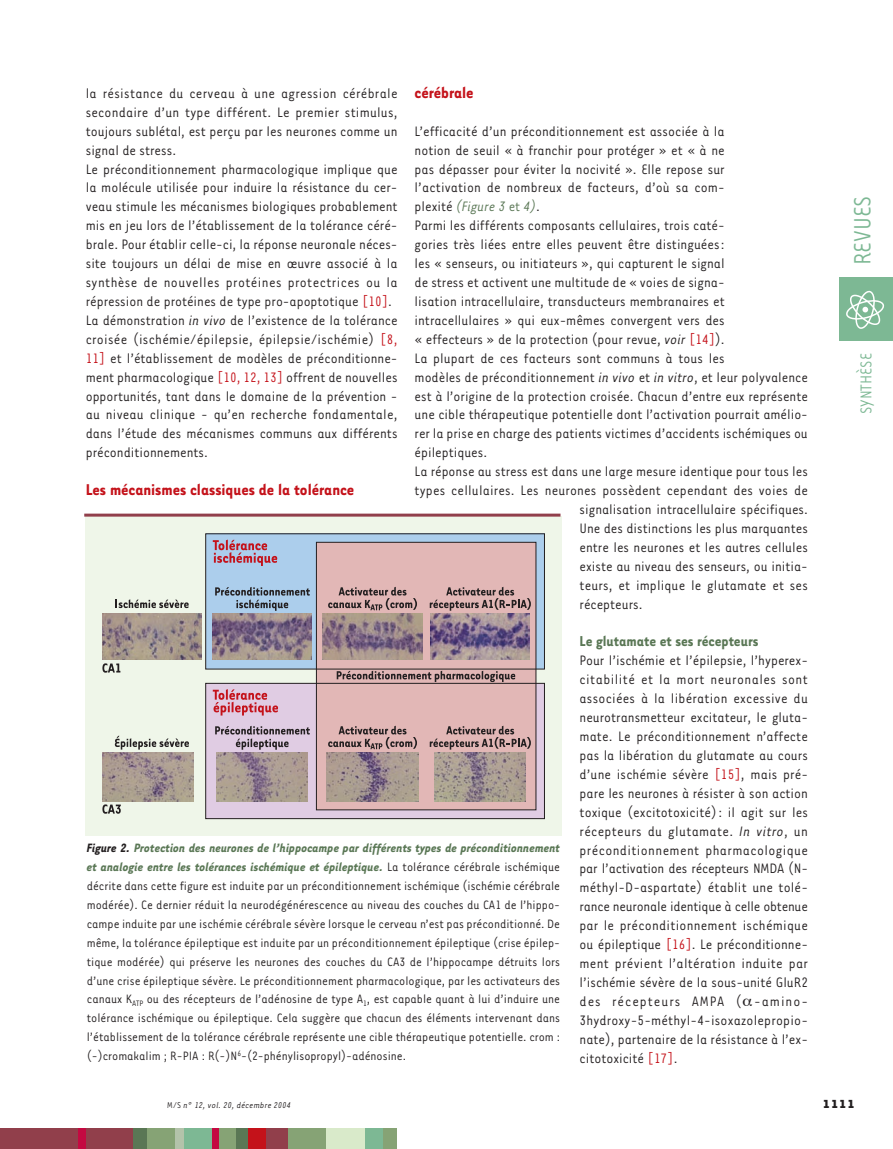
<style>
.page{position:relative;width:893px;height:1149px;background:#fff}
.page>*{position:absolute;margin:0;border:0;box-sizing:border-box;transform-origin:0 0}
.t1{font:27px "Tarzana Narrow";color:#7db894}
.t2{font:700 18px "Tarzana Narrow";color:#c4121a}
.t3{font:18px "Tarzana Narrow";color:#7db894}
.t4{font:700 16.5px "Tarzana Narrow";color:#5a7755}
.t5{font:15.75px/18.9px "Tarzana Narrow";color:#231f20}
.t6{font:italic 15.75px "Tarzana Narrow";color:#5a7755}
.t7{font:13.95px/18.9px "Tarzana Narrow";color:#231f20;text-align:justify}
.t8{font:700 13.5px "Tarzana Wide";color:#231f20}
.t9{font:italic 9.75px "Tarzana Narrow";letter-spacing:.02em;color:#231f20}
.s1{font-style:normal;color:#231f20}
.s2{font-style:normal}
.s3{font-style:italic}
.s4{color:#c4121a}
.s5{font-weight:700;font-style:italic}
.s6{font-weight:700;font-style:italic;color:#5a7755}
</style>
<div class="page">
<div style="left:840px;top:276px;width:53px;height:64px;background:#7db894"></div>
<svg style="left:846px;top:291px;width:38px;height:38px"></svg>
<div style="left:0;top:1127px;width:134px;height:21px;background:#913f4b"></div>
<div style="left:133px;top:1127px;width:22px;height:21px;background:#5a7755"></div>
<div style="left:235px;top:1127px;width:13px;height:21px;background:#5a7755"></div>
<div style="left:147px;top:1127px;width:29px;height:21px;background:#86a375"></div>
<div style="left:183px;top:1127px;width:30px;height:21px;background:#7db894"></div>
<div style="left:364px;top:1127px;width:20px;height:21px;background:#7db894"></div>
<div style="left:217px;top:1127px;width:19px;height:21px;background:#86a375"></div>
<div style="left:383px;top:1127px;width:14px;height:21px;background:#86a375"></div>
<div style="left:287px;top:1127px;width:39px;height:21px;background:#86a375"></div>
<div style="left:326px;top:1127px;width:38px;height:21px;background:#d9eaca"></div>
<div style="left:175px;top:1127px;width:8px;height:21px;background:#b3c3aa"></div>
<div style="left:78px;top:1127px;width:7px;height:21px;background:#c40941"></div>
<div style="left:213px;top:1127px;width:6px;height:21px;background:#c40941"></div>
<div style="left:248px;top:1127px;width:27px;height:21px;background:#c4121a"></div>
<div style="left:267px;top:1127px;width:21px;height:21px;background:#913f4b"></div>
<div style="left:85px;top:516px;width:477px;height:319px;background:#eff6e9"></div>
<div style="left:206px;top:683px;width:338px;height:135px;background:#e0cce3"></div>
<div style="left:206px;top:533px;width:338px;height:136px;background:#acceec"></div>
<div style="left:316px;top:542px;width:220px;height:267px;background:#e2b7b6"></div>
<div style="left:316px;top:541px;width:220px;height:269px;border:1px solid #231f20"></div>
<svg style="left:116px;top:599px;width:73px;height:9px"></svg>
<svg style="left:215px;top:587px;width:95px;height:23px"></svg>
<svg style="left:328px;top:586px;width:89px;height:24px"></svg>
<svg style="left:430px;top:586px;width:101px;height:24px"></svg>
<svg style="left:102px;top:663px;width:18px;height:9px"></svg>
<svg style="left:213px;top:539px;width:65px;height:27px"></svg>
<img style="left:102px;top:613px;width:100px;height:46px">
<img style="left:213px;top:613px;width:99px;height:46px">
<img style="left:323px;top:613px;width:99px;height:46px">
<img style="left:431px;top:613px;width:99px;height:46px">
<svg style="left:115px;top:735px;width:74px;height:14px"></svg>
<svg style="left:215px;top:725px;width:95px;height:24px"></svg>
<svg style="left:328px;top:725px;width:89px;height:24px"></svg>
<svg style="left:430px;top:725px;width:101px;height:24px"></svg>
<svg style="left:337px;top:670px;width:179px;height:11px"></svg>
<svg style="left:102px;top:804px;width:19px;height:9px"></svg>
<svg style="left:213px;top:689px;width:65px;height:26px"></svg>
<img style="left:102px;top:752px;width:91px;height:49px">
<img style="left:217px;top:752px;width:90px;height:49px">
<img style="left:327px;top:752px;width:91px;height:49px">
<img style="left:435px;top:752px;width:91px;height:49px">
<div style="left:205px;top:682px;width:340px;height:136px;border:1px solid #231f20"></div>
<div style="left:205px;top:533px;width:340px;height:136px;border:1px solid #231f20"></div>
<hr style="left:84px;top:513px;width:476px;height:3px;background:#913f4b">
<p class="t2" style="left:415px;top:81px;width:61px">cérébrale</p>
<p class="t5" style="left:415px;top:121px;width:312px">L’efficacité d’un préconditionnement est associée à la</p>
<p class="t5" style="left:415px;top:140px;width:312px">notion de seuil « à franchir pour protéger » et « à ne</p>
<p class="t5" style="left:415px;top:159px;width:312px">pas dépasser pour éviter la nocivité ». Elle repose sur</p>
<p class="t5" style="left:415px;top:177px;width:312px">l’activation de nombreux de facteurs, d’où sa com-</p>
<p class="t6" style="left:415px;top:197px;width:127px"><span class="s1">plexité</span> (Figure 3 <span class="s2">et</span> 4)<span class="s1">.</span></p>
<p class="t5" style="left:415px;top:215px;width:312px">Parmi les différents composants cellulaires, trois caté-</p>
<p class="t5" style="left:415px;top:234px;width:312px">gories très liées entre elles peuvent être distinguées:</p>
<p class="t5" style="left:415px;top:253px;width:312px">les « senseurs, ou initiateurs », qui capturent le signal</p>
<p class="t5" style="left:415px;top:272px;width:312px">de stress et activent une multitude de « voies de signa-</p>
<p class="t5" style="left:415px;top:291px;width:312px">lisation intracellulaire, transducteurs membranaires et</p>
<p class="t5" style="left:415px;top:310px;width:312px">intracellulaires » qui eux-mêmes convergent vers des</p>
<p class="t5" style="left:415px;top:329px;width:312px">« effecteurs » de la protection (pour revue, <span class="s3">voir</span> <span class="s4">[14]</span>).</p>
<p class="t5" style="left:415px;top:348px;width:312px">La plupart de ces facteurs sont communs à tous les</p>
<p class="t5" style="left:415px;top:366px;width:395px">modèles de préconditionnement <span class="s3">in vivo</span> et <span class="s3">in vitro</span>, et leur polyvalence</p>
<p class="t5" style="left:415px;top:385px;width:395px">est à l’origine de la protection croisée. Chacun d’entre eux représente</p>
<p class="t5" style="left:415px;top:404px;width:395px">une cible thérapeutique potentielle dont l’activation pourrait amélio-</p>
<p class="t5" style="left:415px;top:423px;width:395px">rer la prise en charge des patients victimes d’accidents ischémiques ou</p>
<p class="t5" style="left:415px;top:442px;width:74px">épileptiques.</p>
<p class="t5" style="left:415px;top:461px;width:395px">La réponse au stress est dans une large mesure identique pour tous les</p>
<p class="t5" style="left:415px;top:480px;width:395px">types cellulaires. Les neurones possèdent cependant des voies de</p>
<p class="t5" style="left:580px;top:499px;width:230px">signalisation intracellulaire spécifiques.</p>
<p class="t5" style="left:580px;top:518px;width:230px">Une des distinctions les plus marquantes</p>
<p class="t5" style="left:580px;top:537px;width:230px">entre les neurones et les autres cellules</p>
<p class="t5" style="left:580px;top:555px;width:230px">existe au niveau des senseurs, ou initia-</p>
<p class="t5" style="left:580px;top:574px;width:230px">teurs, et implique le glutamate et ses</p>
<p class="t5" style="left:580px;top:593px;width:65px">récepteurs.</p>
<p class="t4" style="left:580px;top:631px;width:180px">Le glutamate et ses récepteurs</p>
<p class="t5" style="left:580px;top:650px;width:230px;text-align:justify">Pour l’ischémie et l’épilepsie, l’hyperex&shy;citabilité et la mort neuronales sont associées à la libération excessive du neurotransmetteur excitateur, le gluta&shy;mate. Le préconditionnement n’affecte pas la libération du glutamate au cours d’une ischémie sévère <span class="s4">[15]</span>, mais pré&shy;pare les neurones à résister à son action toxique (excitotoxicité): il agit sur les récepteurs du glutamate. <span class="s3">In vitro</span>, un préconditionnement pharmacologique par l’activation des récepteurs NMDA (N&shy;méthyl-D-aspartate) établit une tolé&shy;rance neuronale identique à celle obtenue par le préconditionnement ischémique ou épileptique <span class="s4">[16]</span>. Le préconditionne&shy;ment prévient l’altération induite par l’ischémie sévère de la sous-unité GluR2 des récepteurs AMPA ( -amino-3hydroxy-5-méthyl-4-isoxazolepropio&shy;nate), partenaire de la résistance à l’ex&shy;citotoxicité <span class="s4">[17]</span>.</p>
<p class="t5" style="left:86px;top:83px;width:313px">la résistance du cerveau à une agression cérébrale secondaire d’un type différent. Le premier stimulus, toujours sublétal, est perçu par les neurones comme un signal de stress.<br>Le préconditionnement pharmacologique implique que la molécule utilisée pour induire la résistance du cer&shy;veau stimule les mécanismes biologiques probablement mis en jeu lors de l’établissement de la tolérance céré&shy;brale. Pour établir celle-ci, la réponse neuronale néces&shy;site toujours un délai de mise en œuvre associé à la synthèse de nouvelles protéines protectrices ou la répression de protéines de type pro-apoptotique <span class="s4">[10]</span>.<br>La démonstration <span class="s3">in vivo</span> de l’existence de la tolérance croisée (ischémie/épilepsie, épilepsie/ischémie) <span class="s4">[8, 11]</span> et l’établissement de modèles de préconditionne&shy;ment pharmacologique <span class="s4">[10, 12, 13]</span> offrent de nouvelles opportunités, tant dans le domaine de la prévention - au niveau clinique - qu’en recherche fondamentale, dans l’étude des mécanismes communs aux différents préconditionnements.</p>
<p class="t2" style="left:86px;top:478px;width:270px">Les mécanismes classiques de la tolérance</p>
<p class="t7" style="left:87px;top:837px;width:475px"><span class="s5">Figure 2.</span> <span class="s6">Protection des neurones de l’hippocampe par différents types de préconditionnement et analogie entre les tolérances ischémique et épileptique.</span> La tolérance cérébrale ischémique décrite dans cette figure est induite par un préconditionnement ischémique (ischémie cérébrale modérée). Ce dernier réduit la neurodégénérescence au niveau des couches du CA1 de l’hippo&shy;campe induite par une ischémie cérébrale sévère lorsque le cerveau n’est pas préconditionné. De même, la tolérance épileptique est induite par un préconditionnement épileptique (crise épilep&shy;tique modérée) qui préserve les neurones des couches du CA3 de l’hippocampe détruits lors d’une crise épileptique sévère. Le préconditionnement pharmacologique, par les activateurs des canaux K<sub>ATP</sub> ou des récepteurs de l’adénosine de type A<sub>1</sub>, est capable quant à lui d’induire une tolérance ischémique ou épileptique. Cela suggère que chacun des éléments intervenant dans l’établissement de la tolérance cérébrale représente une cible thérapeutique potentielle. crom : (-)cromakalim ; R-PIA : R(-)N<sup>6</sup>-(2-phénylisopropyl)-adénosine.</p>
<p class="t9" style="left:167px;top:1098px;width:125px"><span class="s2">M/S</span> n° 12, vol. 20, décembre 2004</p>
<h1 class="t1" style="left:845px;top:265px;width:71px;rotate:-90deg">REVUES</h1>
<p class="t3" style="left:855px;top:414px;width:62px;rotate:-90deg">SYNTHÈSE</p>
<p class="t8" style="left:822px;top:1095px;width:34px">1111</p>
</div>
